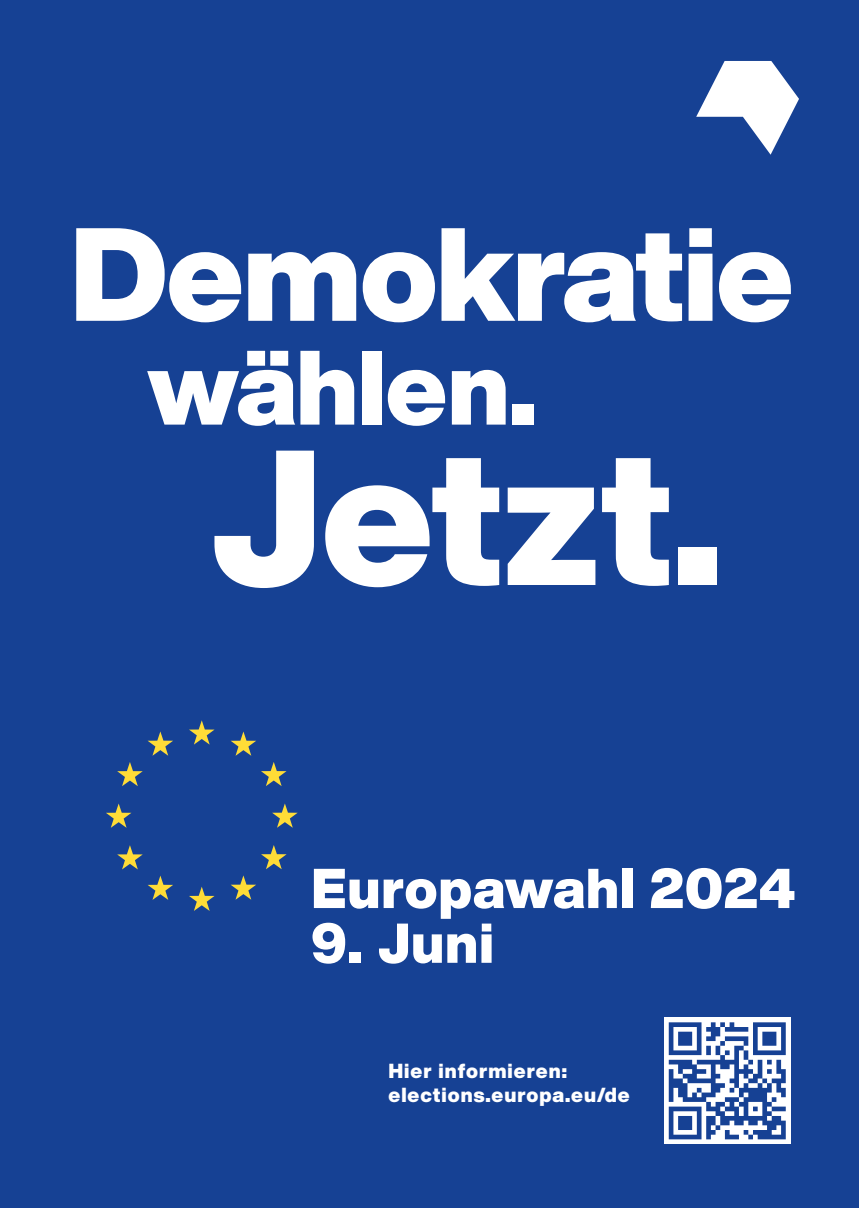
<style>
.page{position:relative;width:859px;height:1208px;background:#164194}
.page>*{position:absolute;margin:0;border:0;box-sizing:border-box;transform-origin:0 0}
.t1{font:900 188.7px "Helvetica Now Display";color:#fff}
.t2{font:900 130px "Helvetica Now Display";letter-spacing:-.01em;color:#fff}
.t3{font:900 103.6px "Helvetica Now Display";color:#fff}
.t4{font:900 55.1px "Helvetica Now Display";letter-spacing:.02em;color:#fff}
.t5{font:900 20px/24px "Helvetica Now Display";letter-spacing:.05em;color:#fff}
</style>
<div class="page">
<div style="left:664px;top:1017px;width:126px;height:127px;background:#fff"></div>
<svg style="left:669px;top:1022px;width:117px;height:117px"></svg>
<svg style="left:106px;top:720px;width:192px;height:191px"></svg>
<svg style="left:696px;top:61px;width:103px;height:94px"></svg>
<h2 class="t2" style="left:70px;top:184px;width:726px">Demokratie</h2>
<h3 class="t3" style="left:147px;top:316px;width:391px">wählen.</h3>
<h1 class="t1" style="left:211px;top:387px;width:513px">Jetzt.</h1>
<h3 class="t4" style="left:311px;top:850px;width:486px">Europawahl 2024</h3>
<h3 class="t4" style="left:311px;top:905px;width:184px">9. Juni</h3>
<p class="t5" style="left:388px;top:1058px;width:243px">Hier informieren: elections.europa.eu/de</p>
</div>
